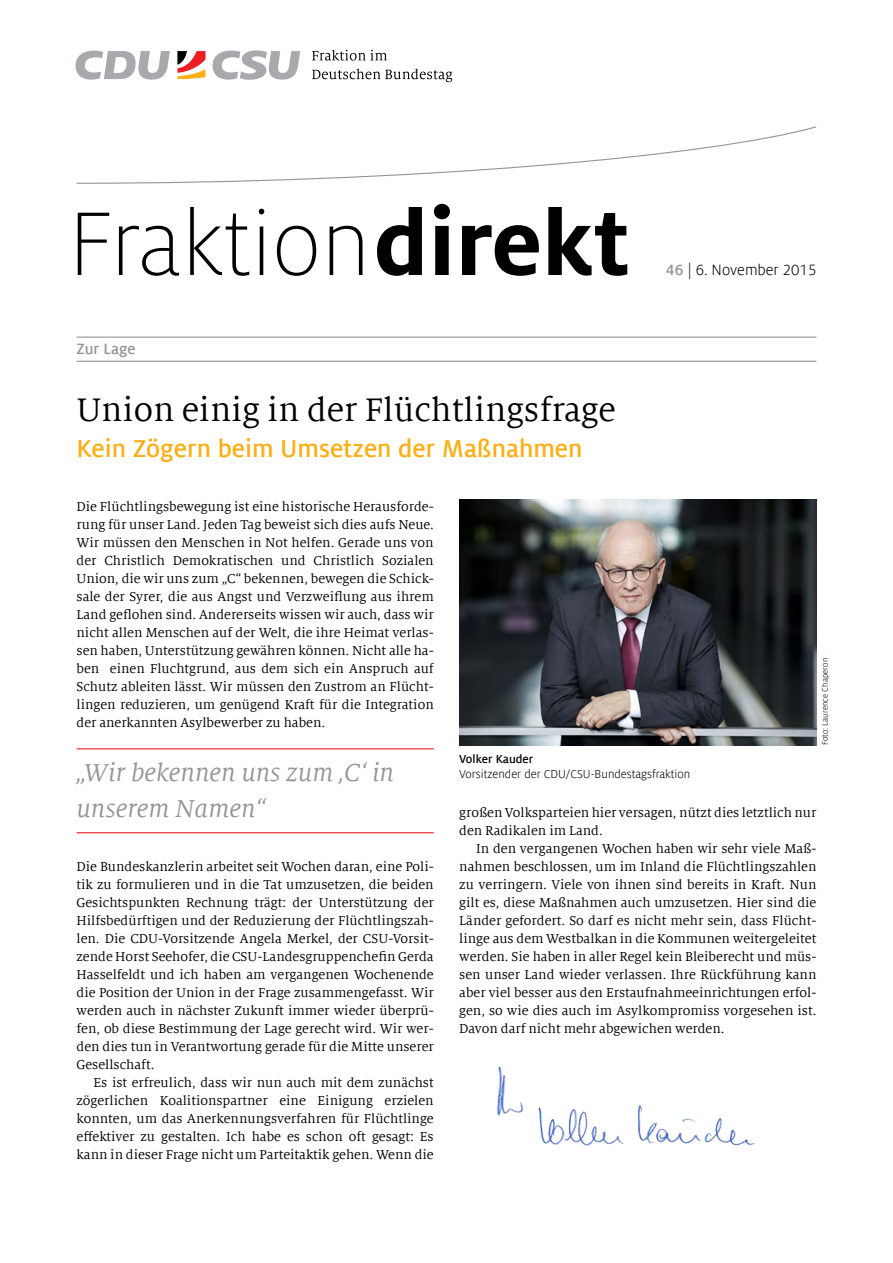
<style>
.page{position:relative;width:893px;height:1263px;background:#fff}
.page>*{position:absolute;margin:0;border:0;box-sizing:border-box;transform-origin:0 0}
.t1{font:36px "Milo Serif Offc";color:#000}
.t2{font:italic 27px/36px "Milo Serif Offc";color:#939598}
.t3{font:700 27px "Milo Sans Offc";color:#fcaf17}
.t4{font:16.5px "Milo Sans Offc";color:#000}
.t5{font:700 16.5px "Milo Sans Offc";color:#939598}
.t6{font:14.25px/18px "Milo Serif Offc";color:#000;text-align:justify}
.t7{font:12.75px "Milo Sans Offc";color:#000}
.t8{font:700 12.75px "Milo Sans Offc";color:#000}
.t9{font:9px "Milo Sans Offc";color:#000}
.s1{font-weight:700;color:#939598}
</style>
<div class="page">
<svg style="left:76px;top:126px;width:741px;height:58px"></svg>
<svg style="left:312px;top:68px;width:140px;height:14px"></svg>
<svg style="left:177px;top:51px;width:28px;height:28px"></svg>
<svg style="left:312px;top:50px;width:75px;height:11px"></svg>
<svg style="left:75px;top:51px;width:95px;height:29px"></svg>
<svg style="left:213px;top:50px;width:87px;height:30px"></svg>
<svg style="left:78px;top:204px;width:549px;height:72px"></svg>
<hr style="left:77px;top:337px;width:739px;height:1px;background:#939598">
<hr style="left:77px;top:361px;width:739px;height:1px;background:#939598">
<img style="left:496px;top:1067px;width:259px;height:80px">
<hr style="left:77px;top:748px;width:357px;height:1px;background:#ed1d24">
<hr style="left:77px;top:832px;width:357px;height:1px;background:#ed1d24">
<img style="left:459px;top:500px;width:357px;height:245px">
<p class="t5" style="left:77px;top:340px;width:60px">Zur Lage</p>
<p class="t4" style="left:666px;top:261px;width:152px"><span class="s1">46</span> | 6. November 2015</p>
<h1 class="t1" style="left:77px;top:391px;width:541px">Union einig in der Flüchtlingsfrage</h1>
<h2 class="t3" style="left:77px;top:434px;width:507px">Kein Zögern beim Umsetzen der Maßnahmen</h2>
<p class="t6" style="left:77px;top:498px;width:359px">Die Flüchtlingsbewegung ist eine historische Herausforde&shy;rung für unser Land. Jeden Tag beweist sich dies aufs Neue.<br>Wir müssen den Menschen in Not helfen. Gerade uns von der Christlich Demokratischen und Christlich Sozialen Union, die wir uns zum „C“ bekennen, bewegen die Schick&shy;sale der Syrer, die aus Angst und Verzweiflung aus ihrem Land geflohen sind. Andererseits wissen wir auch, dass wir nicht allen Menschen auf der Welt, die ihre Heimat verlas&shy;sen haben, Unterstützung gewähren können. Nicht alle ha&shy;ben einen Fluchtgrund, aus dem sich ein Anspruch auf Schutz ableiten lässt. Wir müssen den Zustrom an Flücht&shy;lingen reduzieren, um genügend Kraft für die Integration der anerkannten Asylbewerber zu haben.</p>
<h2 class="t2" style="left:77px;top:755px;width:319px">„Wir bekennen uns zum ‚C‘ in unserem Namen“</h2>
<p class="t9" style="left:820px;top:745px;width:89px;rotate:-90deg">Foto: Laurence Chaperon</p>
<p class="t8" style="left:459px;top:752px;width:76px">Volker Kauder</p>
<p class="t7" style="left:459px;top:767px;width:233px">Vorsitzender der CDU/CSU-Bundestagsfraktion</p>
<p class="t6" style="left:459px;top:804px;width:359px">großen Volksparteien hier versagen, nützt dies letztlich nur den Radikalen im Land.</p>
<p class="t6" style="left:459px;top:840px;width:359px;text-indent:17px">In den vergangenen Wochen haben wir sehr viele Maß&shy;nahmen beschlossen, um im Inland die Flüchtlingszahlen zu verringern. Viele von ihnen sind bereits in Kraft. Nun gilt es, diese Maßnahmen auch umzusetzen. Hier sind die Länder gefordert. So darf es nicht mehr sein, dass Flücht&shy;linge aus dem Westbalkan in die Kommunen weitergeleitet werden. Sie haben in aller Regel kein Bleiberecht und müs&shy;sen unser Land wieder verlassen. Ihre Rückführung kann aber viel besser aus den Erstaufnahmeeinrichtungen erfol&shy;gen, so wie dies auch im Asylkompromiss vorgesehen ist.<br>Davon darf nicht mehr abgewichen werden.</p>
<p class="t6" style="left:77px;top:858px;width:359px">Die Bundeskanzlerin arbeitet seit Wochen daran, eine Poli&shy;tik zu formulieren und in die Tat umzusetzen, die beiden Gesichtspunkten Rechnung trägt: der Unterstützung der Hilfsbedürftigen und der Reduzierung der Flüchtlingszah&shy;len. Die CDU-Vorsitzende Angela Merkel, der CSU-Vorsit&shy;zende Horst Seehofer, die CSU-Landesgruppenchefin Gerda Hasselfeldt und ich haben am vergangenen Wochenende die Position der Union in der Frage zusammengefasst. Wir werden auch in nächster Zukunft immer wieder überprü&shy;fen, ob diese Bestimmung der Lage gerecht wird. Wir wer&shy;den dies tun in Verantwortung gerade für die Mitte unserer Gesellschaft.</p>
<p class="t6" style="left:77px;top:1074px;width:359px;text-indent:17px">Es ist erfreulich, dass wir nun auch mit dem zunächst zögerlichen Koalitionspartner eine Einigung erzielen konnten, um das Anerkennungsverfahren für Flüchtlinge effektiver zu gestalten. Ich habe es schon oft gesagt: Es kann in dieser Frage nicht um Parteitaktik gehen. Wenn die</p>
</div>
